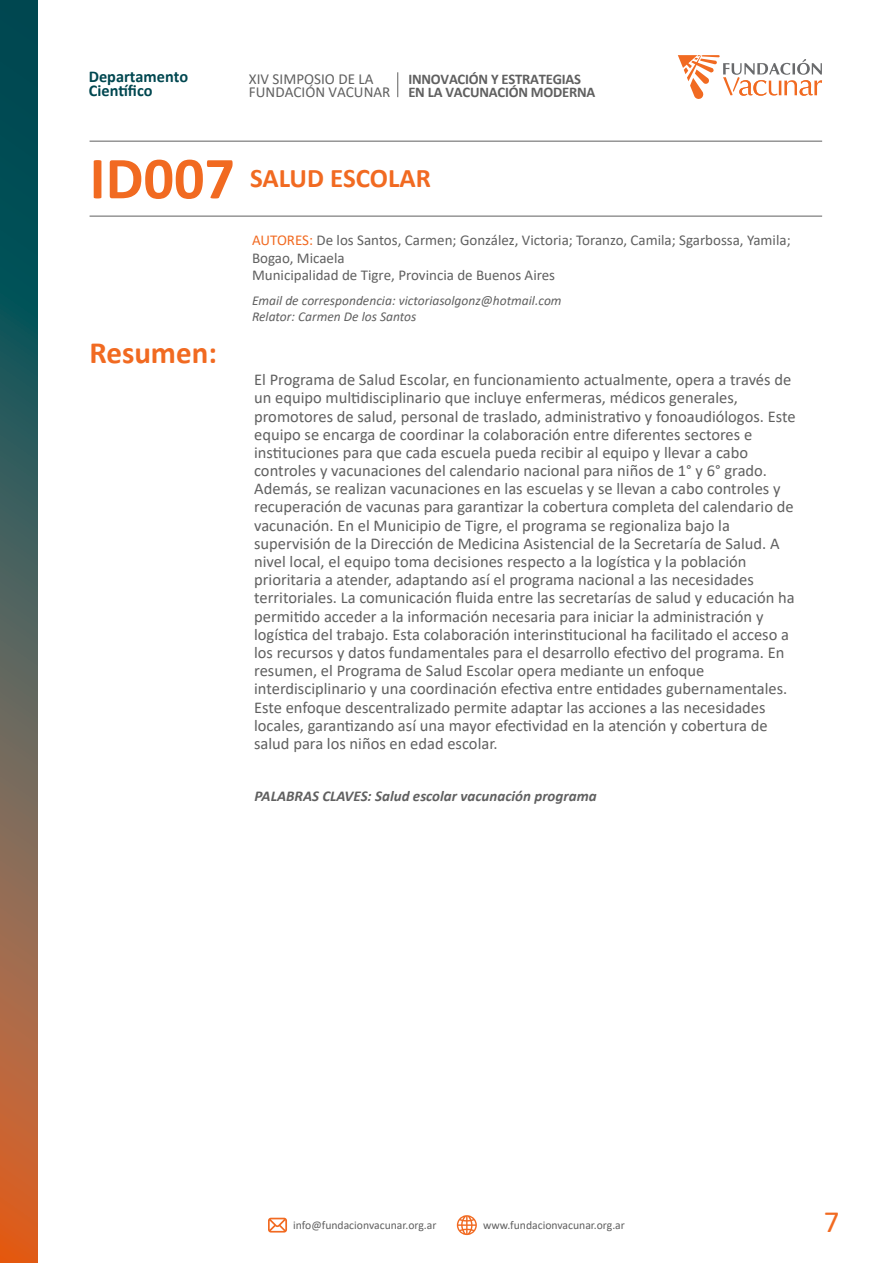
<style>
.page{position:relative;width:893px;height:1263px;background:#fff}
.page>*{position:absolute;margin:0;border:0;box-sizing:border-box;transform-origin:0 0}
.t1{font:700 60.15px "Calibri";color:#f16a21}
.t2{font:700 30.9px "Calibri";color:#f16a21}
.t3{font:30.9px "Calibri";color:#f16a21}
.t4{font:700 26.85px "Calibri";color:#f16a21}
.t5{font:16.5px/18.1px "Calibri";color:#606060}
.t6{font:700 16.5px/14.2px "Calibri";color:#004750}
.t7{font:15.3px/12.8px "Calibri";color:#606060}
.t8{font:15px/17.4px "Calibri";color:#606060}
.t9{font:italic 700 15px "Calibri";color:#606060}
.t10{font:700 14.7px/13.5px "Calibri";letter-spacing:-.015em;color:#606060}
.t11{font:italic 13.5px/16.2px "Calibri";color:#606060}
.t12{font:11.7px "Calibri";color:#606060}
.s1{color:#f16a21}
</style>
<div class="page">
<svg style="left:0;top:0;width:37px;height:1263px;background:#5b5e50"></svg>
<svg style="left:457px;top:1215px;width:20px;height:20px"></svg>
<svg style="left:268px;top:1218px;width:19px;height:14px"></svg>
<svg style="left:678px;top:55px;width:144px;height:44px"></svg>
<svg style="left:397px;top:72px;width:1px;height:25px"></svg>
<hr style="left:90px;top:216px;width:732px;height:1px;background:#606060">
<hr style="left:90px;top:141px;width:732px;height:1px;background:#606060">
<p class="t6" style="left:89px;top:69px;width:101px">Departamento<br>Científico</p>
<p class="t7" style="left:249px;top:72px;width:143px">XIV SIMPOSIO DE LA<br>FUNDACIÓN VACUNAR</p>
<p class="t10" style="left:408px;top:72px;width:188px">INNOVACIÓN Y ESTRATEGIAS<br>EN LA VACUNACIÓN MODERNA</p>
<h1 class="t1" style="left:90px;top:136px;width:147px">ID007</h1>
<h3 class="t4" style="left:250px;top:159px;width:182px">SALUD ESCOLAR</h3>
<p class="t8" style="left:252px;top:231px;width:540px"><span class="s1">AUTORES:</span> De los Santos, Carmen; González, Victoria; Toranzo, Camila; Sgarbossa, Yamila;<br>Bogao, Micaela<br>Municipalidad de Tigre, Provincia de Buenos Aires</p>
<p class="t11" style="left:252px;top:292px;width:311px">Email de correspondencia: victoriasolgonz@hotmail.com<br>Relator: Carmen De los Santos</p>
<h2 class="t2" style="left:89px;top:330px;width:129px">Resumen:</h2>
<p class="t5" style="left:254px;top:370px;width:543px">El Programa de Salud Escolar, en funcionamiento actualmente, opera a través de un equipo multidisciplinario que incluye enfermeras, médicos generales, promotores de salud, personal de traslado, administrativo y fonoaudiólogos. Este equipo se encarga de coordinar la colaboración entre diferentes sectores e instituciones para que cada escuela pueda recibir al equipo y llevar a cabo controles y vacunaciones del calendario nacional para niños de 1° y 6° grado.<br>Además, se realizan vacunaciones en las escuelas y se llevan a cabo controles y recuperación de vacunas para garantizar la cobertura completa del calendario de vacunación. En el Municipio de Tigre, el programa se regionaliza bajo la supervisión de la Dirección de Medicina Asistencial de la Secretaría de Salud. A nivel local, el equipo toma decisiones respecto a la logística y la población prioritaria a atender, adaptando así el programa nacional a las necesidades territoriales. La comunicación fluida entre las secretarías de salud y educación ha permitido acceder a la información necesaria para iniciar la administración y logística del trabajo. Esta colaboración interinstitucional ha facilitado el acceso a los recursos y datos fundamentales para el desarrollo efectivo del programa. En resumen, el Programa de Salud Escolar opera mediante un enfoque interdisciplinario y una coordinación efectiva entre entidades gubernamentales.<br>Este enfoque descentralizado permite adaptar las acciones a las necesidades locales, garantizando así una mayor efectividad en la atención y cobertura de salud para los niños en edad escolar.</p>
<p class="t9" style="left:254px;top:785px;width:344px">PALABRAS CLAVES: Salud escolar vacunación programa</p>
<p class="t12" style="left:293px;top:1216px;width:145px">info@fundacionvacunar.org.ar</p>
<p class="t12" style="left:483px;top:1216px;width:143px">www.fundacionvacunar.org.ar</p>
<h2 class="t3" style="left:824px;top:1200px;width:17px">7</h2>
</div>
